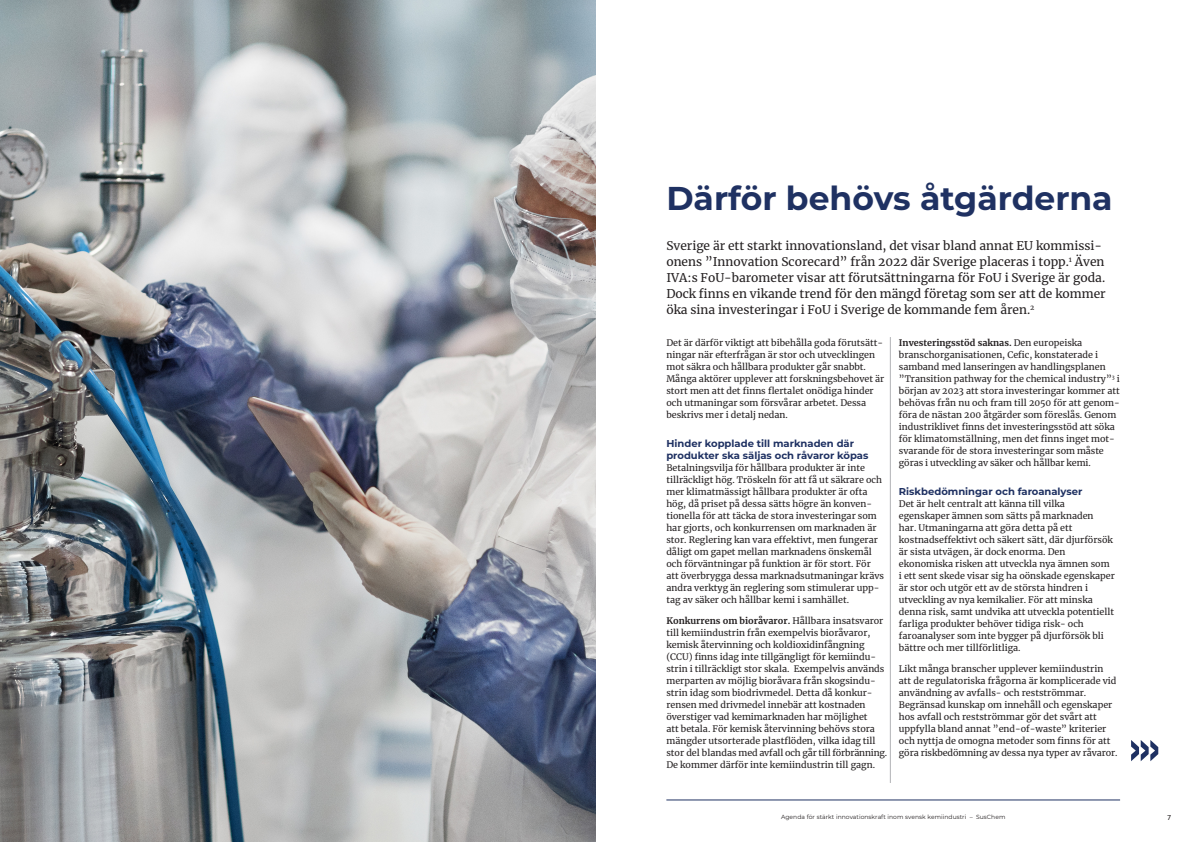
<style>
.page{position:relative;width:1191px;height:842px;background:#fff}
.page>*{position:absolute;margin:0;border:0;box-sizing:border-box;transform-origin:0 0}
.t1{font:700 33px "Montserrat";color:#1f3162}
.t2{font:12px/16px "Merriweather";color:#231f20}
.t3{font:700 10px/12px "Montserrat";color:#1f3162}
.t4{font:9px/12px "Merriweather";color:#231f20}
.t5{font:8px "Calibri";color:#231f20}
.t6{font:6px "Montserrat";letter-spacing:.01em;color:#231f20}
.s1{font-weight:700}
</style>
<div class="page">
<hr style="left:666px;top:800px;width:454px;height:1px;background:#1f3162">
<img style="left:0;top:0;width:595px;height:842px">
<hr style="left:890px;top:337px;width:1px;height:446px;background:#bcbdc0">
<svg style="left:1131px;top:740px;width:27px;height:21px"></svg>
<p class="t1" style="left:666px;top:174px;width:448px">Därför behövs åtgärderna</p>
<p class="t2" style="left:666px;top:238px;width:441px">Sverige är ett starkt innovationsland, det visar bland annat EU kommissi&shy;onens ”Innovation Scorecard” från 2022 där Sverige placeras i topp.<sup>1</sup> Även IVA:s FoU-barometer visar att förutsättningarna för FoU i Sverige är goda.<br>Dock finns en vikande trend för den mängd företag som ser att de kommer öka sina investeringar i FoU i Sverige de kommande fem åren.<sup>2</sup></p>
<p class="t4" style="left:666px;top:336px;width:219px">Det är därför viktigt att bibehålla goda förutsätt&shy;ningar när efterfrågan är stor och utvecklingen mot säkra och hållbara produkter går snabbt.<br>Många aktörer upplever att forskningsbehovet är stort men att det finns flertalet onödiga hinder och utmaningar som försvårar arbetet. Dessa beskrivs mer i detalj nedan.</p>
<p class="t3" style="left:666px;top:437px;width:203px">Hinder kopplade till marknaden där produkter ska säljas och råvaror köpas</p>
<p class="t4" style="left:666px;top:461px;width:219px">Betalningsvilja för hållbara produkter är inte tillräckligt hög. Tröskeln för att få ut säkrare och mer klimatmässigt hållbara produkter är ofta hög, då priset på dessa sätts högre än konven&shy;tionella för att täcka de stora investeringar som har gjorts, och konkurrensen om marknaden är stor. Reglering kan vara effektivt, men fungerar dåligt om gapet mellan marknadens önskemål och förväntningar på funktion är för stort. För att överbrygga dessa marknadsutmaningar krävs andra verktyg än reglering som stimulerar upp&shy;tag av säker och hållbar kemi i samhället.</p>
<p class="t4" style="left:666px;top:614px;width:222px"><span class="s1">Konkurrens om bioråvaror.</span> Hållbara insatsvaror till kemiindustrin från exempelvis bioråvaror, kemisk återvinning och koldioxidinfångning (CCU) finns idag inte tillgängligt för kemiindu&shy;strin i tillräckligt stor skala. Exempelvis används merparten av möjlig bioråvara från skogsindu&shy;strin idag som biodrivmedel. Detta då konkur&shy;rensen med drivmedel innebär att kostnaden överstiger vad kemimarknaden har möjlighet<br>att betala. För kemisk återvinning behövs stora mängder utsorterade plastflöden, vilka idag till stor del blandas med avfall och går till förbränning.<br>De kommer därför inte kemiindustrin till gagn.</p>
<p class="t4" style="left:899px;top:336px;width:222px"><span class="s1">Investeringsstöd saknas.</span> Den europeiska branschorganisationen, Cefic, konstaterade i samband med lanseringen av handlingsplanen ”Transition pathway for the chemical industry”<sup>3</sup> i början av 2023 att stora investeringar kommer att behövas från nu och fram till 2050 för att genom&shy;föra de nästan 200 åtgärder som föreslås. Genom industriklivet finns det investeringsstöd att söka för klimatomställning, men det finns inget mot&shy;svarande för de stora investeringar som måste göras i utveckling av säker och hållbar kemi.</p>
<p class="t3" style="left:899px;top:485px;width:185px">Riskbedömningar och faroanalyser</p>
<p class="t4" style="left:899px;top:497px;width:217px">Det är helt centralt att känna till vilka egenskaper ämnen som sätts på marknaden<br>har. Utmaningarna att göra detta på ett kostnadseffektivt och säkert sätt, där djurförsök är sista utvägen, är dock enorma. Den ekonomiska risken att utveckla nya ämnen som i ett sent skede visar sig ha oönskade egenskaper är stor och utgör ett av de största hindren i utveckling av nya kemikalier. För att minska denna risk, samt undvika att utveckla potentiellt farliga produkter behöver tidiga risk- och faroanalyser som inte bygger på djurförsök bli bättre och mer tillförlitliga.</p>
<p class="t4" style="left:899px;top:662px;width:220px">Likt många branscher upplever kemiindustrin att de regulatoriska frågorna är komplicerade vid användning av avfalls- och restströmmar.<br>Begränsad kunskap om innehåll och egenskaper hos avfall och restströmmar gör det svårt att uppfylla bland annat ”end-of-waste” kriterier och nyttja de omogna metoder som finns för att göra riskbedömning av dessa nya typer av råvaror.</p>
<p class="t6" style="left:781px;top:813px;width:226px">Agenda för stärkt innovationskraft inom svensk kemiindustri – SusChem</p>
<p class="t5" style="left:1167px;top:811px;width:6px">7</p>
</div>
